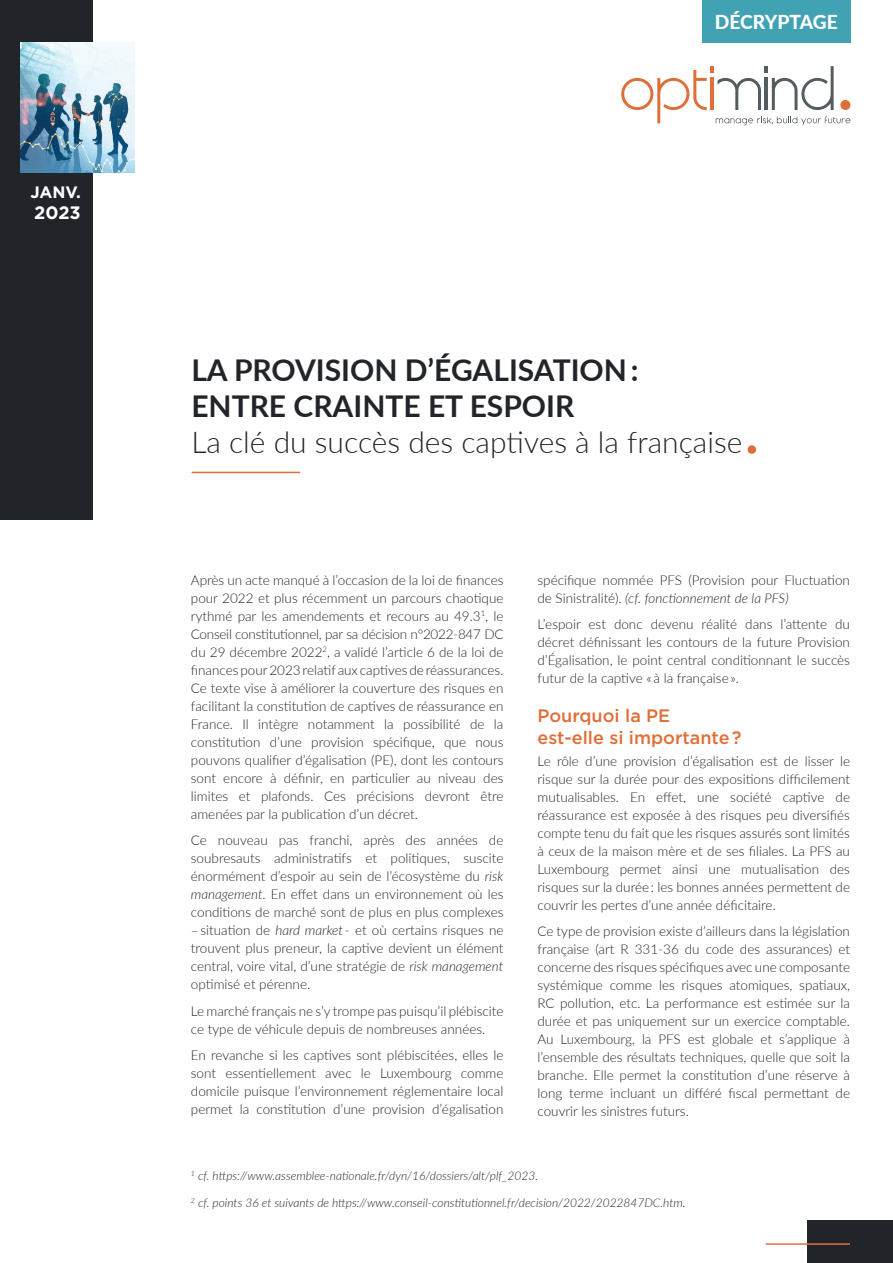
<style>
.page{position:relative;width:893px;height:1263px;background:#fff}
.page>*{position:absolute;margin:0;border:0;box-sizing:border-box;transform-origin:0 0}
.t1{font:700 30px/36px "Lato";color:#212429}
.t2{font:300 30px "Lato";color:#212429}
.t3{font:800 19.2px "Lato";color:#fff}
.t4{font:500 18px/21.6px "Gotham";color:#de6f39}
.t5{font:700 18px "Gotham";color:#fff}
.t6{font:700 16.5px "Gotham";color:#fff}
.t7{font:300 13.5px/18px "Lato";color:#212429;text-align:justify}
.t8{font:italic 300 12px "Lato";color:#212429}
.s1{font-style:italic}
</style>
<div class="page">
<div style="left:0;top:0;width:93px;height:519px;background:#212429"></div>
<svg style="left:621px;top:66px;width:229px;height:59px"></svg>
<img style="left:20px;top:43px;width:114px;height:129px">
<div style="left:748px;top:445px;width:8px;height:9px;background:#de6f39;border-radius:50%"></div>
<hr style="left:192px;top:472px;width:108px;height:1px;background:#de6f39">
<div style="left:808px;top:1220px;width:85px;height:43px;background:#212429"></div>
<hr style="left:766px;top:1243px;width:84px;height:2px;background:#de6f39">
<div style="left:702px;top:0;width:148px;height:43px;background:#41a2b3"></div>
<p class="t6" style="left:31px;top:181px;width:52px">JANV.</p>
<h3 class="t5" style="left:34px;top:201px;width:48px">2023</h3>
<h2 class="t3" style="left:715px;top:7px;width:124px">DÉCRYPTAGE</h2>
<h1 class="t1" style="left:191px;top:351px;width:448px">LA PROVISION D’ÉGALISATION :<br>ENTRE CRAINTE ET ESPOIR</h1>
<h1 class="t2" style="left:191px;top:421px;width:553px">La clé du succès des captives à la française</h1>
<p class="t7" style="left:191px;top:571px;width:314px">Après un acte manqué à l’occasion de la loi de finances pour 2022 et plus récemment un parcours chaotique rythmé par les amendements et recours au 49.3<sup>1</sup>, le Conseil constitutionnel, par sa décision n°2022-847 DC du 29 décembre 2022<sup>2</sup>, a validé l’article 6 de la loi de finances pour 2023 relatif aux captives de réassurances.<br>Ce texte vise à améliorer la couverture des risques en facilitant la constitution de captives de réassurance en France. Il intègre notamment la possibilité de la constitution d’une provision spécifique, que nous pouvons qualifier d’égalisation (PE), dont les contours sont encore à définir, en particulier au niveau des limites et plafonds. Ces précisions devront être amenées par la publication d’un décret.</p>
<p class="t7" style="left:191px;top:831px;width:314px">Ce nouveau pas franchi, après des années de soubresauts administratifs et politiques, suscite énormément d’espoir au sein de l’écosystème du <span class="s1">risk management</span>. En effet dans un environnement où les conditions de marché sont de plus en plus complexes</p>
<p class="t7" style="left:191px;top:921px;width:314px">– situation de <span class="s1">hard market</span> - et où certains risques ne trouvent plus preneur, la captive devient un élément central, voire vital, d’une stratégie de <span class="s1">risk management </span>optimisé et pérenne.</p>
<p class="t7" style="left:191px;top:1001px;width:314px">Le marché français ne s’y trompe pas puisqu’il plébiscite ce type de véhicule depuis de nombreuses années.</p>
<p class="t7" style="left:191px;top:1046px;width:314px">En revanche si les captives sont plébiscitées, elles le sont essentiellement avec le Luxembourg comme domicile puisque l’environnement réglementaire local permet la constitution d’une provision d’égalisation</p>
<p class="t7" style="left:537px;top:570px;width:314px">spécifique nommée PFS (Provision pour Fluctuation de Sinistralité). <span class="s1">(cf. fonctionnement de la PFS)</span></p>
<p class="t7" style="left:537px;top:615px;width:314px">L’espoir est donc devenu réalité dans l’attente du décret définissant les contours de la future Provision d’Égalisation, le point central conditionnant le succès futur de la captive « à la française ».</p>
<h3 class="t4" style="left:537px;top:705px;width:206px">Pourquoi la PE<br>est-elle si importante ?</h3>
<p class="t7" style="left:537px;top:752px;width:314px">Le rôle d’une provision d’égalisation est de lisser le risque sur la durée pour des expositions difficilement mutualisables. En effet, une société captive de réassurance est exposée à des risques peu diversifiés compte tenu du fait que les risques assurés sont limités à ceux de la maison mère et de ses filiales. La PFS au Luxembourg permet ainsi une mutualisation des risques sur la durée : les bonnes années permettent de couvrir les pertes d’une année déficitaire.</p>
<p class="t7" style="left:537px;top:922px;width:314px">Ce type de provision existe d’ailleurs dans la législation française (art R 331-36 du code des assurances) et concerne des risques spécifiques avec une composante systémique comme les risques atomiques, spatiaux, RC pollution, etc. La performance est estimée sur la durée et pas uniquement sur un exercice comptable.<br>Au Luxembourg, la PFS est globale et s’applique à l’ensemble des résultats techniques, quelle que soit la branche. Elle permet la constitution d’une réserve à long terme incluant un différé fiscal permettant de couvrir les sinistres futurs.</p>
<p class="t8" style="left:191px;top:1168px;width:349px"><sup>1</sup> cf. https://www.assemblee-nationale.fr/dyn/16/dossiers/alt/plf_2023.</p>
<p class="t8" style="left:191px;top:1194px;width:496px"><sup>2</sup> cf. points 36 et suivants de https://www.conseil-constitutionnel.fr/decision/2022/2022847DC.htm.</p>
</div>
